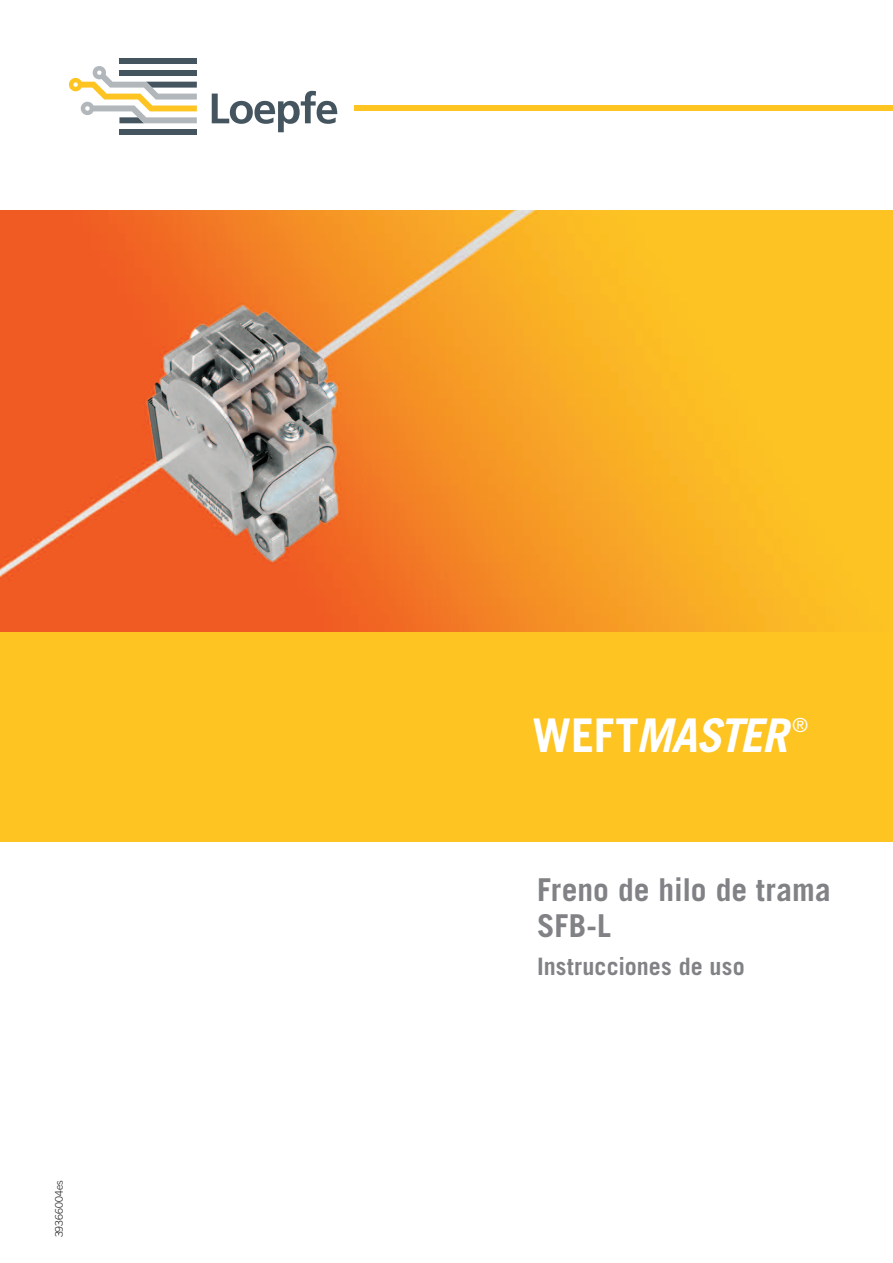
<style>
.page{position:relative;width:893px;height:1263px;background:#fff}
.page>*{position:absolute;margin:0;border:0;box-sizing:border-box;transform-origin:0 0}
._60__TB_titel_1_YARN{font:italic 700 46.5px "Trade Gothic LT Std";letter-spacing:-.025em;color:#fff}
._60__TB_titel_1{font:700 31.5px/36px "Trade Gothic LT Std";color:#808285}
._60__TB_titel_masch{font:700 24px "Trade Gothic LT Std";color:#808285}
._60__TB_titel_1_YARN-2{font:19.5px "Trade Gothic LT Std";color:#fff}
._60__TB_art_nr___tec{font:300 10.5px "Trade Gothic LT Std";letter-spacing:.01em;color:#231f20}
.s1{font-style:normal}
</style>
<div class="page">
<div style="left:0;top:631px;width:893px;height:211px;background:#fec422"></div>
<div style="left:119px;top:129px;width:78px;height:6px;background:#45555f"></div>
<div style="left:119px;top:58px;width:78px;height:6px;background:#45555f"></div>
<svg style="left:212px;top:91px;width:125px;height:41px"></svg>
<div style="left:354px;top:105px;width:539px;height:6px;background:#fec422"></div>
<svg style="left:69px;top:66px;width:128px;height:57px"></svg>
<img style="left:0;top:210px;width:893px;height:421px">
<p class="_60__TB_art_nr___tec" style="left:53px;top:1237px;width:59px;rotate:-90deg">39366004es</p>
<p class="_60__TB_titel_1_YARN" style="left:532px;top:707px;width:257px"><span class="s1">WEFT</span>MASTER</p>
<p class="_60__TB_titel_1_YARN-2" style="left:792px;top:714px;width:17px">®</p>
<p class="_60__TB_titel_1" style="left:537px;top:871px;width:295px">Freno de hilo de trama<br>SFB-L</p>
<p class="_60__TB_titel_masch" style="left:537px;top:952px;width:209px">Instrucciones de uso</p>
</div>
